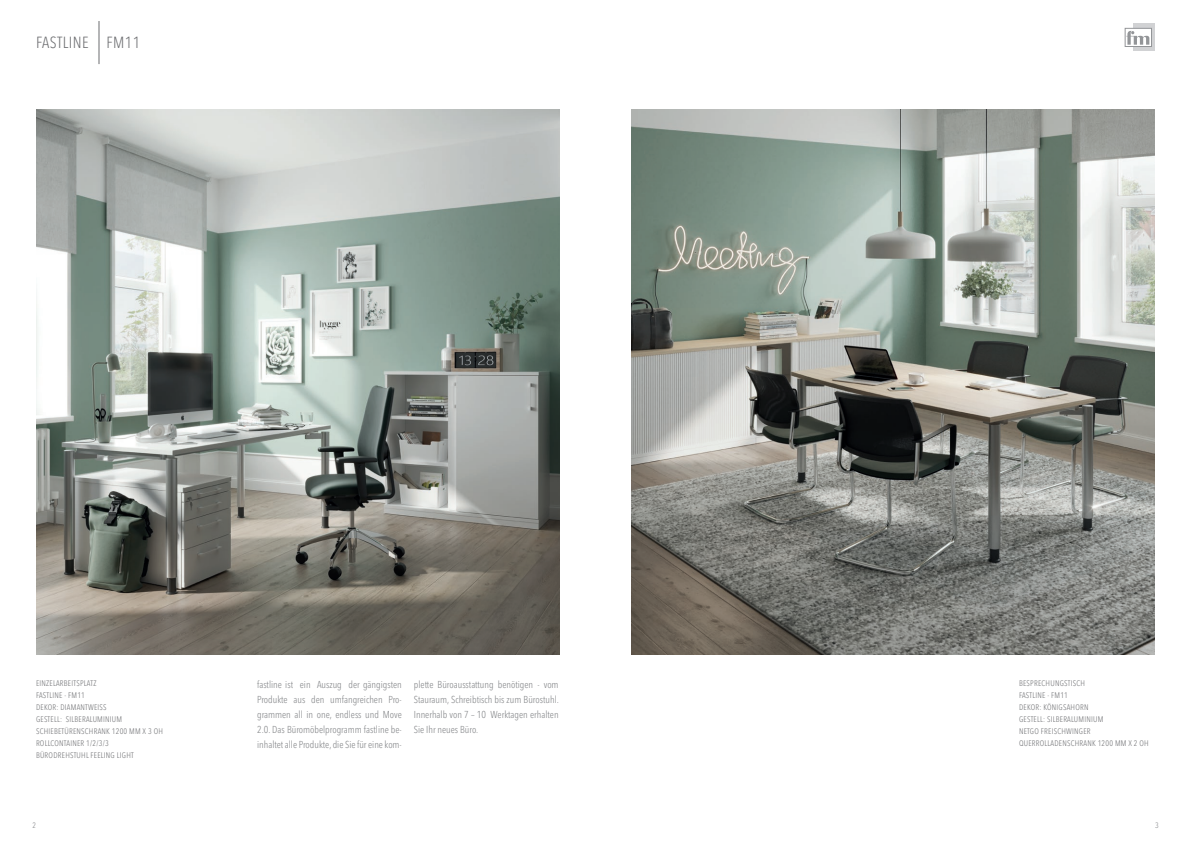
<style>
.page{position:relative;width:1191px;height:842px;background:#fff}
.page>*{position:absolute;margin:0;border:0;box-sizing:border-box;transform-origin:0 0}
.t1{font:300 condensed 16px "Avenir Next LT Pro";letter-spacing:.03em;color:#6c6d70}
.t2{font:300 condensed 10px/15px "Avenir Next LT Pro";color:#808285;text-align:justify}
.t3{font:300 condensed 8px "Avenir Next LT Pro";letter-spacing:.03em;color:#6c6d70}
.t4{font:300 condensed 7.9px "Avenir Next LT Pro";color:#808285}
</style>
<div class="page">
<div style="left:1133px;top:24px;width:22px;height:27px;background:#d1d2d4"></div>
<div style="left:1124px;top:28px;width:27px;height:19px;background:#fff;border:1px solid #939598"></div>
<svg style="left:1126px;top:31px;width:23px;height:14px"></svg>
<img style="left:36px;top:110px;width:523px;height:545px">
<img style="left:632px;top:110px;width:522px;height:545px">
<hr style="left:99px;top:21px;width:1px;height:43px;background:#6c6d70">
<p class="t1" style="left:36px;top:33px;width:106px">FASTLINE FM11</p>
<p class="t3" style="left:36px;top:679px;width:62px">EINZELARBEITSPLATZ</p>
<p class="t3" style="left:36px;top:691px;width:50px">FASTLINE - FM11</p>
<p class="t3" style="left:36px;top:703px;width:72px">DEKOR: DIAMANTWEISS</p>
<p class="t3" style="left:36px;top:715px;width:88px">GESTELL: SILBERALUMINIUM</p>
<p class="t3" style="left:36px;top:727px;width:128px">SCHIEBETÜRENSCHRANK 1200 MM X 3 OH</p>
<p class="t3" style="left:36px;top:739px;width:74px">ROLLCONTAINER 1/2/3/3</p>
<p class="t3" style="left:36px;top:751px;width:99px">BÜRODREHSTUHL FEELING LIGHT</p>
<p class="t2" style="left:257px;top:677px;width:146px">fastline ist ein Auszug der gängigsten Produkte aus den umfangreichen Pro&shy;grammen all in one, endless und Move 2.0. Das Büromöbelprogramm fastline be&shy;inhaltet alle Produkte, die Sie für eine kom-</p>
<p class="t2" style="left:414px;top:677px;width:146px">plette Büroausstattung benötigen - vom Stauraum, Schreibtisch bis zum Bürostuhl.<br>Innerhalb von 7 – 10 Werktagen erhalten Sie Ihr neues Büro.</p>
<p class="t3" style="left:1019px;top:679px;width:67px">BESPRECHUNGSTISCH</p>
<p class="t3" style="left:1019px;top:691px;width:50px">FASTLINE - FM11</p>
<p class="t3" style="left:1019px;top:703px;width:71px">DEKOR: KÖNIGSAHORN</p>
<p class="t3" style="left:1019px;top:715px;width:86px">GESTELL: SILBERALUMINIUM</p>
<p class="t3" style="left:1019px;top:727px;width:73px">NETGO FREISCHWINGER</p>
<p class="t3" style="left:1019px;top:739px;width:131px">QUERROLLADENSCHRANK 1200 MM X 2 OH</p>
<p class="t4" style="left:32px;top:820px;width:5px">2</p>
<p class="t4" style="left:1155px;top:820px;width:5px">3</p>
</div>
